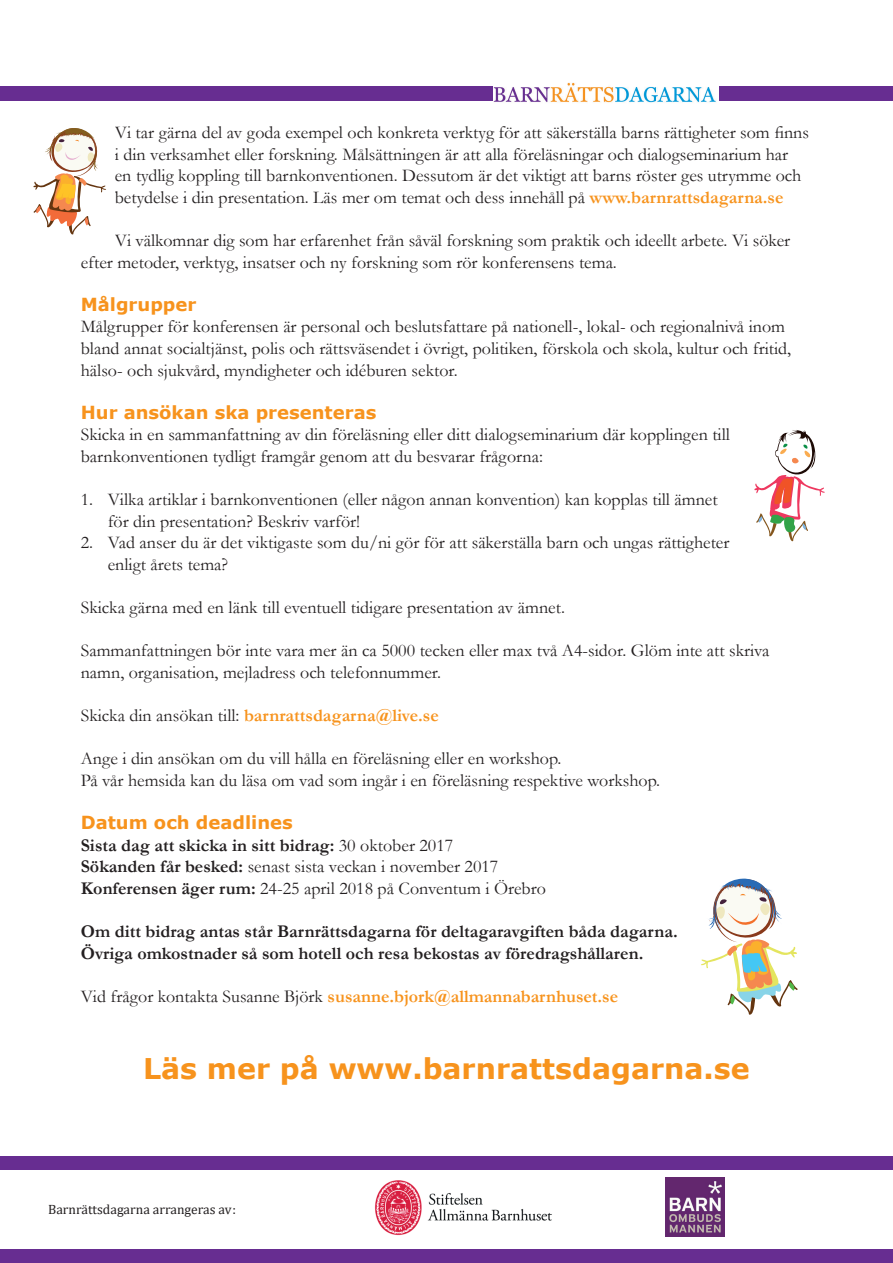
<style>
.page{position:relative;width:893px;height:1263px;background:#fff}
.page>*{position:absolute;margin:0;border:0;box-sizing:border-box;transform-origin:0 0}
.t1{font:700 28.5px "Verdana";color:#f7931d}
.t2{font:18px/21.6px "Garamond";color:#231f20}
.t3{font:700 18px/21.6px "Garamond";color:#231f20}
.t4{font:700 18px "Garamond";color:#f7931d}
.t5{font:700 18px "Verdana";color:#f7931d}
.t6{font:13.5px "Cambria";color:#231f20}
.s1{font-weight:700;color:#f7931d}
.s2{font-weight:400;color:#231f20}
.s3{font-weight:700}
</style>
<div class="page">
<img style="left:666px;top:1178px;width:59px;height:59px">
<img style="left:375px;top:1180px;width:177px;height:56px">
<div style="left:0;top:1156px;width:893px;height:13px;background:#672d91"></div>
<div style="left:0;top:1249px;width:893px;height:13px;background:#672d91"></div>
<svg style="left:33px;top:128px;width:73px;height:107px"></svg>
<svg style="left:754px;top:430px;width:71px;height:111px"></svg>
<svg style="left:701px;top:878px;width:97px;height:137px"></svg>
<div style="left:0;top:86px;width:893px;height:15px;background:#672d91"></div>
<img style="left:493px;top:82px;width:225px;height:21px">
<p class="t2" style="left:115px;top:121px;width:696px">Vi tar gärna del av goda exempel och konkreta verktyg för att säkerställa barns rättigheter som finns i din verksamhet eller forskning. Målsättningen är att alla föreläsningar och dialogseminarium har en tydlig koppling till barnkonventionen. Dessutom är det viktigt att barns röster ges utrymme och betydelse i din presentation. Läs mer om temat och dess innehåll på <span class="s1">www.barnrattsdagarna.se</span></p>
<p class="t2" style="left:81px;top:229px;width:711px;text-indent:34px">Vi välkomnar dig som har erfarenhet från såväl forskning som praktik och ideellt arbete. Vi söker efter metoder, verktyg, insatser och ny forskning som rör konferensens tema.</p>
<p class="t5" style="left:81px;top:291px;width:117px">Målgrupper</p>
<p class="t2" style="left:81px;top:315px;width:712px">Målgrupper för konferensen är personal och beslutsfattare på nationell-, lokal- och regionalnivå inom bland annat socialtjänst, polis och rättsväsendet i övrigt, politiken, förskola och skola, kultur och fritid, hälso- och sjukvård, myndigheter och idéburen sektor.</p>
<p class="t5" style="left:81px;top:399px;width:297px">Hur ansökan ska presenteras</p>
<p class="t2" style="left:81px;top:423px;width:651px">Skicka in en sammanfattning av din föreläsning eller ditt dialogseminarium där kopplingen till barnkonventionen tydligt framgår genom att du besvarar frågorna:</p>
<p class="t2" style="left:108px;top:488px;width:611px;text-indent:-27px">1. Vilka artiklar i barnkonventionen (eller någon annan konvention) kan kopplas till ämnet för din presentation? Beskriv varför!</p>
<p class="t2" style="left:108px;top:531px;width:623px;text-indent:-27px">2. Vad anser du är det viktigaste som du/ni gör för att säkerställa barn och ungas rättigheter enligt årets tema?</p>
<p class="t2" style="left:81px;top:596px;width:486px">Skicka gärna med en länk till eventuell tidigare presentation av ämnet.</p>
<p class="t2" style="left:81px;top:639px;width:690px">Sammanfattningen bör inte vara mer än ca 5000 tecken eller max två A4-sidor. Glöm inte att skriva namn, organisation, mejladress och telefonnummer.</p>
<p class="t4" style="left:81px;top:703px;width:360px"><span class="s2">Skicka din ansökan till:</span> barnrattsdagarna@live.se</p>
<p class="t2" style="left:81px;top:747px;width:581px">Ange i din ansökan om du vill hålla en föreläsning eller en workshop.<br>På vår hemsida kan du läsa om vad som ingår i en föreläsning respektive workshop.</p>
<p class="t5" style="left:81px;top:810px;width:214px">Datum och deadlines</p>
<p class="t2" style="left:81px;top:834px;width:467px"><span class="s3">Sista dag att skicka in sitt bidrag:</span> 30 oktober 2017<br><span class="s3">Sökanden får besked:</span> senast sista veckan i november 2017<br><span class="s3">Konferensen äger rum:</span> 24-25 april 2018 på Conventum i Örebro</p>
<p class="t3" style="left:81px;top:921px;width:598px">Om ditt bidrag antas står Barnrättsdagarna för deltagaravgiften båda dagarna.<br>Övriga omkostnader så som hotell och resa bekostas av föredragshållaren.</p>
<p class="t4" style="left:81px;top:984px;width:539px"><span class="s2">Vid frågor kontakta Susanne Björk</span> susanne.bjork@allmannabarnhuset.se</p>
<h1 class="t1" style="left:143px;top:1049px;width:608px">Läs mer på www.barnrattsdagarna.se</h1>
<p class="t6" style="left:48px;top:1202px;width:189px">Barnrättsdagarna arrangeras av:</p>
</div>
